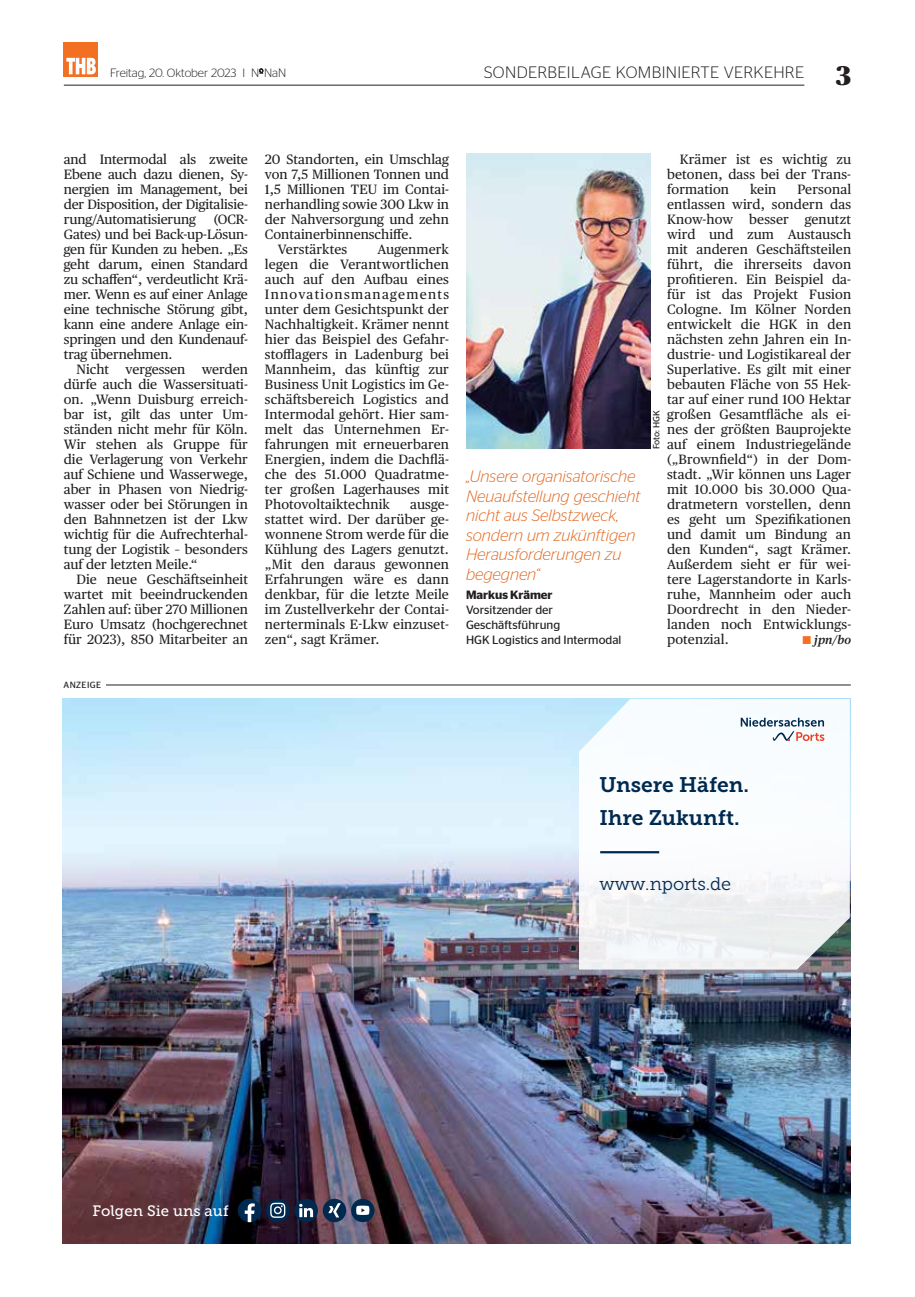
<style>
.page{position:relative;width:915px;height:1297px;background:#fff}
.page>*{position:absolute;margin:0;border:0;box-sizing:border-box;transform-origin:0 0}
.t1{font:21px/33px "Museo Slab 700";color:#002950}
.t2{font:18px "Museo Slab 300";color:#002950}
.t3{font:italic 300 16.5px/19.5px "Stag Sans";color:#e2681f}
.t4{font:300 16.5px "Stag Sans";letter-spacing:.02em;color:#231f20}
.t5{font:15px "Museo Slab 500";letter-spacing:.005em;color:#fff}
.t6{font:13.5px/15px "Publico Text";color:#231f20;text-align:justify}
.t7{font:12px/15px "Stag Sans";color:#231f20}
.t8{font:300 12px "Stag Sans";color:#231f20}
.t9{font:600 12px "Stag Sans";color:#231f20}
.t10{font:italic 600 12px "Publico Text";color:#231f20}
.t11{font:9px "Stag Sans";letter-spacing:.05em;color:#231f20}
.s1{font-family:"Publico Headline";font-weight:900;font-size:27px}
.s2{color:#f36f21}
</style>
<div class="page">
<hr style="left:64px;top:85px;width:740px;height:1px;background:#231f20">
<svg style="left:259px;top:69px;width:4px;height:5px"></svg>
<div style="left:64px;top:43px;width:34px;height:34px;background:#f36f21"></div>
<svg style="left:66px;top:58px;width:30px;height:16px"></svg>
<img style="left:466px;top:153px;width:183px;height:296px">
<img style="left:63px;top:699px;width:786px;height:544px">
<div style="left:266px;top:1199px;width:23px;height:23px;background:#002950;border-radius:50%"></div>
<div style="left:351px;top:1199px;width:23px;height:23px;background:#002950;border-radius:50%"></div>
<div style="left:322px;top:1199px;width:24px;height:23px;background:#002950;border-radius:50%"></div>
<svg style="left:238px;top:1199px;width:23px;height:23px"></svg>
<svg style="left:356px;top:1206px;width:13px;height:9px"></svg>
<svg style="left:270px;top:1203px;width:15px;height:15px"></svg>
<div style="left:294px;top:1199px;width:24px;height:23px;background:#002950;border-radius:50%"></div>
<svg style="left:299px;top:1204px;width:14px;height:13px"></svg>
<svg style="left:328px;top:1203px;width:12px;height:14px"></svg>
<svg style="left:578px;top:699px;width:271px;height:270px"></svg>
<svg style="left:740px;top:718px;width:84px;height:23px"></svg>
<hr style="left:600px;top:851px;width:59px;height:2px;background:#002950">
<hr style="left:106px;top:685px;width:744px;height:1px;background:#231f20">
<p class="t8" style="left:110px;top:66px;width:177px">Freitag, 20. Oktober 2023 I N<sup>o</sup>NaN</p>
<p class="t4" style="left:484px;top:63px;width:368px">SONDERBEILAGE KOMBINIERTE VERKEHRE <span class="s1">3</span></p>
<p class="t6" style="left:64px;top:151px;width:185px">and Intermodal als zweite Ebene auch dazu dienen, Sy&shy;nergien im Management, bei der Disposition, der Digitalisie&shy;rung/Automatisierung</p>
<p class="t6" style="left:64px;top:211px;width:185px;text-indent:150px">(OCR-Gates) und bei Back-up-Lösun&shy;gen für Kunden zu heben. „Es geht darum, einen Standard zu schaffen“, verdeutlicht Krä&shy;mer. Wenn es auf einer Anlage eine technische Störung gibt, kann eine andere Anlage ein&shy;springen und den Kundenauf&shy;trag übernehmen.</p>
<p class="t6" style="left:64px;top:361px;width:185px;text-indent:13px">Nicht vergessen werden dürfe auch die Wassersituati&shy;on. „Wenn Duisburg erreich&shy;bar ist, gilt das unter Um&shy;ständen nicht mehr für Köln.<br>Wir stehen als Gruppe für die Verlagerung von Verkehr auf Schiene und Wasserwege, aber in Phasen von Niedrig&shy;wasser oder bei Störungen in den Bahnnetzen ist der Lkw wichtig für die Aufrechterhal&shy;tung der Logistik – besonders auf der letzten Meile.“</p>
<p class="t6" style="left:64px;top:571px;width:185px;text-indent:13px">Die neue Geschäftseinheit wartet mit beeindruckenden Zahlen auf: über 270 Millionen Euro Umsatz (hochgerechnet für 2023), 850 Mitarbeiter an</p>
<p class="t11" style="left:63px;top:679px;width:39px">ANZEIGE</p>
<p class="t6" style="left:265px;top:151px;width:185px">20 Standorten, ein Umschlag</p>
<p class="t6" style="left:265px;top:166px;width:185px">von 7,5 Millionen Tonnen und</p>
<p class="t6" style="left:265px;top:181px;width:185px">1,5 Millionen TEU im Contai-</p>
<p class="t6" style="left:265px;top:196px;width:185px">nerhandling sowie 300 Lkw in</p>
<p class="t6" style="left:265px;top:211px;width:185px">der Nahversorgung und zehn</p>
<p class="t6" style="left:265px;top:226px;width:149px">Containerbinnenschiffe.</p>
<p class="t6" style="left:277px;top:241px;width:71px">Verstärktes</p>
<p class="t6" style="left:265px;top:241px;width:185px;text-indent:112px">Augenmerk legen die Verantwortlichen auch auf den Aufbau eines Innovationsmanagements unter dem Gesichtspunkt der Nachhaltigkeit. Krämer nennt hier das Beispiel des Gefahr&shy;stofflagers in Ladenburg bei Mannheim, das künftig zur Business Unit Logistics im Ge&shy;schäftsbereich Logistics and Intermodal gehört. Hier sam&shy;melt das Unternehmen Er&shy;fahrungen mit erneuerbaren Energien, indem die Dachflä&shy;che des 51.000 Quadratme&shy;ter großen Lagerhauses mit Photovoltaiktechnik</p>
<p class="t6" style="left:265px;top:496px;width:185px;text-indent:145px">ausge&shy;stattet wird. Der darüber ge&shy;wonnene Strom werde für die Kühlung des Lagers genutzt. „Mit den daraus gewonnen Erfahrungen wäre es dann denkbar, für die letzte Meile im Zustellverkehr der Contai&shy;nerterminals E-Lkw einzuset&shy;zen“, sagt Krämer.</p>
<p class="t3" style="left:466px;top:466px;width:176px">„Unsere organisatorische<br>Neuaufstellung geschieht nicht aus Selbstzweck, sondern um zukünftigen<br>Herausforderungen zu begegnen“</p>
<p class="t9" style="left:466px;top:588px;width:88px">Markus Krämer</p>
<p class="t7" style="left:466px;top:602px;width:157px">Vorsitzender der<br>Geschäftsführung<br>HGK Logistics and Intermodal</p>
<p class="t6" style="left:667px;top:151px;width:185px;text-indent:13px">Krämer ist es wichtig zu betonen, dass bei der Trans&shy;formation</p>
<p class="t6" style="left:667px;top:181px;width:185px;text-indent:130px">Personal entlassen wird, sondern das Know-how besser genutzt wird und zum Austausch mit anderen Geschäftsteilen führt, die ihrerseits davon profitieren. Ein Beispiel da&shy;für ist das Projekt Fusion Cologne. Im Kölner Norden entwickelt die HGK in den nächsten zehn Jahren ein In&shy;dustrie- und Logistikareal der Superlative. Es gilt mit einer bebauten Fläche von 55 Hek&shy;tar auf einer rund 100 Hektar großen Gesamtfläche als ei&shy;nes der größten Bauprojekte auf einem Industriegelände („Brownfield“) in der Dom&shy;stadt. „Wir können uns Lager mit 10.000 bis 30.000 Qua&shy;dratmetern vorstellen, denn es geht um Spezifikationen und damit um Bindung an den Kunden“, sagt Krämer.<br>Außerdem sieht er für wei&shy;tere Lagerstandorte in Karls&shy;ruhe, Mannheim oder auch Doordrecht in den Nieder&shy;landen noch Entwicklungs&shy;potenzial.</p>
<p class="t6" style="left:749px;top:181px;width:28px">kein</p>
<p class="t11" style="left:651px;top:449px;width:41px;rotate:-90deg">Foto: HGK</p>
<p class="t10" style="left:801px;top:630px;width:51px"><span class="s2">■</span> jpn/bo</p>
<h1 class="t1" style="left:599px;top:769px;width:151px">Unsere Häfen.<br>Ihre Zukunft.</h1>
<h2 class="t2" style="left:599px;top:874px;width:133px">www.nports.de</h2>
<p class="t5" style="left:92px;top:1202px;width:137px">Folgen Sie uns auf</p>
</div>
